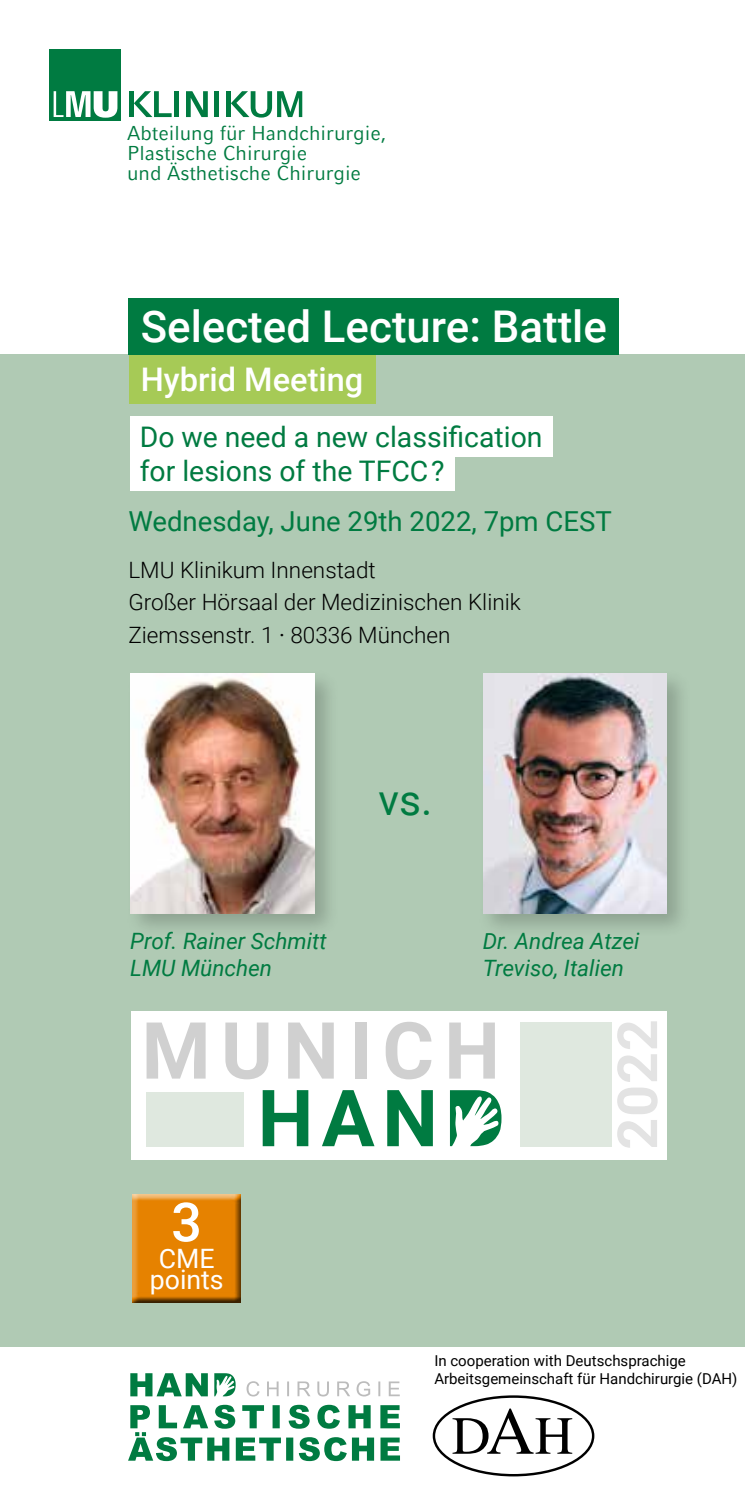
<style>
.page{position:relative;width:745px;height:1489px;background:#fff}
.page>*{position:absolute;margin:0;border:0;box-sizing:border-box;transform-origin:0 0}
.t1{font:700 78.75px "Roboto";letter-spacing:.13em;color:#d0d0d0}
.t2{font:700 78.75px "Roboto";color:#007b41}
.t3{font:700 55.25px "Roboto";color:#e3e3e3}
.t4{font:500 54.25px "Roboto";color:#fff}
.t5{font:500 43.75px "Roboto";color:#fff}
.t6{font:42.5px "Roboto";color:#007b41}
.t7{font:500 32.5px "Roboto";color:#fff}
.t8{font:28.25px/34.5px "Roboto";color:#007b41}
.t9{font:27.5px "Roboto";color:#007b41}
.t10{font:26.75px/21.8px "Roboto";color:#fff;text-align:center}
.t11{font:300 22.5px/32.5px "Roboto";color:#000}
.t12{font:italic 22.5px/27px "Roboto";color:#007b41}
.t13{font:20px/20px "LMU Compatil Fact";color:#007b41}
.t14{font:15px/17.5px "Roboto";color:#000}
.s1{font-weight:400}
</style>
<div class="page">
<div style="left:0;top:354px;width:744px;height:992px;background:#b0cab4"></div>
<div style="left:226px;top:91px;width:5px;height:26px;background:#007b41"></div>
<svg style="left:231px;top:91px;width:71px;height:27px"></svg>
<div style="left:214px;top:91px;width:5px;height:26px;background:#007b41"></div>
<svg style="left:186px;top:91px;width:22px;height:26px"></svg>
<div style="left:174px;top:91px;width:5px;height:26px;background:#007b41"></div>
<div style="left:129px;top:91px;width:5px;height:26px;background:#007b41"></div>
<svg style="left:134px;top:91px;width:37px;height:26px"></svg>
<div style="left:50px;top:50px;width:71px;height:70px;background:#007b41"></div>
<svg style="left:54px;top:91px;width:63px;height:27px"></svg>
<div style="left:129px;top:297px;width:489px;height:57px;background:#007b41"></div>
<div style="left:129px;top:355px;width:246px;height:48px;background:#a6ca56"></div>
<div style="left:130px;top:415px;width:422px;height:41px;background:#fff"></div>
<div style="left:130px;top:450px;width:324px;height:41px;background:#fff"></div>
<svg style="left:128px;top:1404px;width:272px;height:56px"></svg>
<svg style="left:246px;top:1381px;width:153px;height:15px"></svg>
<svg style="left:130px;top:1373px;width:105px;height:23px"></svg>
<div style="left:132px;top:1011px;width:534px;height:148px;background:#fff"></div>
<div style="left:520px;top:1022px;width:91px;height:124px;background:#dfe8df"></div>
<div style="left:146px;top:1091px;width:97px;height:55px;background:#dfe8df"></div>
<svg style="left:450px;top:1090px;width:51px;height:56px"></svg>
<div style="left:129px;top:1192px;width:112px;height:111px;background:#000;opacity:.75"></div>
<div style="left:478px;top:669px;width:214px;height:269px;background:#000;opacity:.2"></div>
<img style="left:483px;top:674px;width:183px;height:239px">
<div style="left:125px;top:669px;width:215px;height:269px;background:#000;opacity:.2"></div>
<img style="left:130px;top:674px;width:184px;height:239px">
<div style="left:432px;top:1395px;width:162px;height:81px;border:2px solid #000;border-radius:50%"></div>
<svg style="left:452px;top:1408px;width:120px;height:45px"></svg>
<p class="t13" style="left:127px;top:123px;width:260px">Abteilung für Handchirurgie,<br>Plastische Chirurgie<br>und Ästhetische Chirurgie</p>
<h3 class="t5" style="left:141px;top:296px;width:467px">Selected Lecture: Battle</h3>
<h3 class="t7" style="left:141px;top:357px;width:224px">Hybrid Meeting</h3>
<p class="t8" style="left:140px;top:418px;width:404px">Do we need a new classification for lesions of the TFCC ?</p>
<p class="t9" style="left:128px;top:502px;width:484px">Wednesday, June 29th 2022, 7pm CEST</p>
<p class="t11" style="left:128px;top:552px;width:393px">LMU Klinikum Innenstadt<br>Großer Hörsaal der Medizinischen Klinik<br>Ziemssenstr. 1 <span class="s1">·</span> 80336 München</p>
<p class="t12" style="left:130px;top:926px;width:198px">Prof. Rainer Schmitt<br>LMU München</p>
<h3 class="t6" style="left:378px;top:769px;width:55px">vs.</h3>
<p class="t12" style="left:482px;top:926px;width:158px">Dr. Andrea Atzei<br>Treviso, Italien</p>
<h1 class="t1" style="left:141px;top:995px;width:360px">MUNICH</h1>
<h1 class="t2" style="left:257px;top:1062px;width:182px">HAN</h1>
<h3 class="t4" style="left:171px;top:1183px;width:32px">3</h3>
<p class="t10" style="left:150px;top:1246px;width:75px">CME points</p>
<h2 class="t3" style="left:598px;top:1149px;width:132px;rotate:-90deg">2022</h2>
<p class="t14" style="left:434px;top:1351px;width:304px">In cooperation with Deutschsprachige<br>Arbeitsgemeinschaft für Handchirurgie (DAH)</p>
</div>
